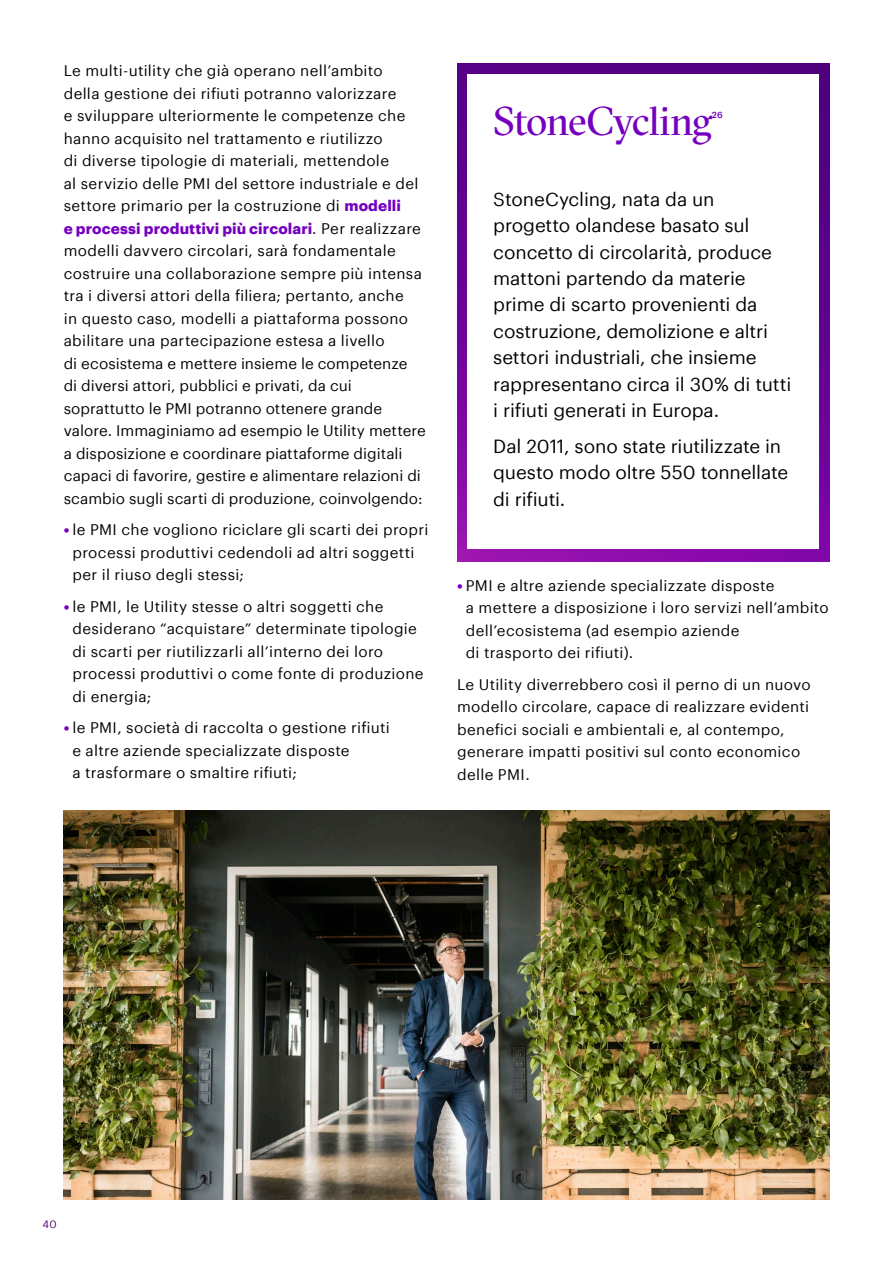
<style>
.page{position:relative;width:893px;height:1263px;background:#fff}
.page>*{position:absolute;margin:0;border:0;box-sizing:border-box;transform-origin:0 0}
.t1{font:40.05px "GT Sectra Fine";letter-spacing:-.035em;color:#7500c0}
.t2{font:18.6px/26.4px "Graphik";letter-spacing:-.005em;color:#000}
.t3{font:15px/22.5px "Graphik";letter-spacing:.015em;color:#000}
.t4{font:10.5px "Graphik";color:#460073}
.t5{font:500 8.7px "Graphik";color:#7500c0}
.s1{font-weight:700;color:#7500c0}
</style>
<div class="page">
<img style="left:457px;top:64px;width:372px;height:497px">
<div style="left:468px;top:74px;width:351px;height:475px;background:#fff"></div>
<img style="left:64px;top:810px;width:765px;height:389px">
<p class="t3" style="left:64px;top:58px;width:363px">Le multi-utility che già operano nell’ambito<br>della gestione dei rifiuti potranno valorizzare<br>e sviluppare ulteriormente le competenze che hanno acquisito nel trattamento e riutilizzo<br>di diverse tipologie di materiali, mettendole<br>al servizio delle PMI del settore industriale e del settore primario per la costruzione di <span class="s1">modelli<br>e processi produttivi più circolari</span>. Per realizzare modelli davvero circolari, sarà fondamentale costruire una collaborazione sempre più intensa tra i diversi attori della filiera; pertanto, anche<br>in questo caso, modelli a piattaforma possono abilitare una partecipazione estesa a livello<br>di ecosistema e mettere insieme le competenze<br>di diversi attori, pubblici e privati, da cui soprattutto le PMI potranno ottenere grande valore. Immaginiamo ad esempio le Utility mettere a disposizione e coordinare piattaforme digitali capaci di favorire, gestire e alimentare relazioni di scambio sugli scarti di produzione, coinvolgendo:</p>
<p class="t3" style="left:72px;top:517px;width:358px;text-indent:-9px"><span class="s1">•</span> le PMI che vogliono riciclare gli scarti dei propri processi produttivi cedendoli ad altri soggetti per il riuso degli stessi;</p>
<p class="t3" style="left:72px;top:594px;width:353px;text-indent:-9px"><span class="s1">•</span> le PMI, le Utility stesse o altri soggetti che desiderano “acquistare” determinate tipologie di scarti per riutilizzarli all’interno dei loro processi produttivi o come fonte di produzione di energia;</p>
<p class="t3" style="left:72px;top:715px;width:319px;text-indent:-9px"><span class="s1">•</span> le PMI, società di raccolta o gestione rifiuti e altre aziende specializzate disposte<br>a trasformare o smaltire rifiuti;</p>
<p class="t1" style="left:493px;top:98px;width:221px">StoneCycling</p>
<p class="t5" style="left:712px;top:108px;width:12px">26</p>
<p class="t2" style="left:493px;top:184px;width:300px">StoneCycling, nata da un progetto olandese basato sul concetto di circolarità, produce mattoni partendo da materie prime di scarto provenienti da costruzione, demolizione e altri settori industriali, che insieme rappresentano circa il 30% di tutti i rifiuti generati in Europa.</p>
<p class="t2" style="left:493px;top:431px;width:297px">Dal 2011, sono state riutilizzate in questo modo oltre 550 tonnellate di rifiuti.</p>
<p class="t3" style="left:466px;top:573px;width:364px;text-indent:-9px"><span class="s1">•</span> PMI e altre aziende specializzate disposte<br>a mettere a disposizione i loro servizi nell’ambito dell’ecosistema (ad esempio aziende<br>di trasporto dei rifiuti).</p>
<p class="t3" style="left:457px;top:672px;width:355px">Le Utility diverrebbero così il perno di un nuovo modello circolare, capace di realizzare evidenti benefici sociali e ambientali e, al contempo, generare impatti positivi sul conto economico delle PMI.</p>
<p class="t4" style="left:43px;top:1217px;width:16px">40</p>
</div>
